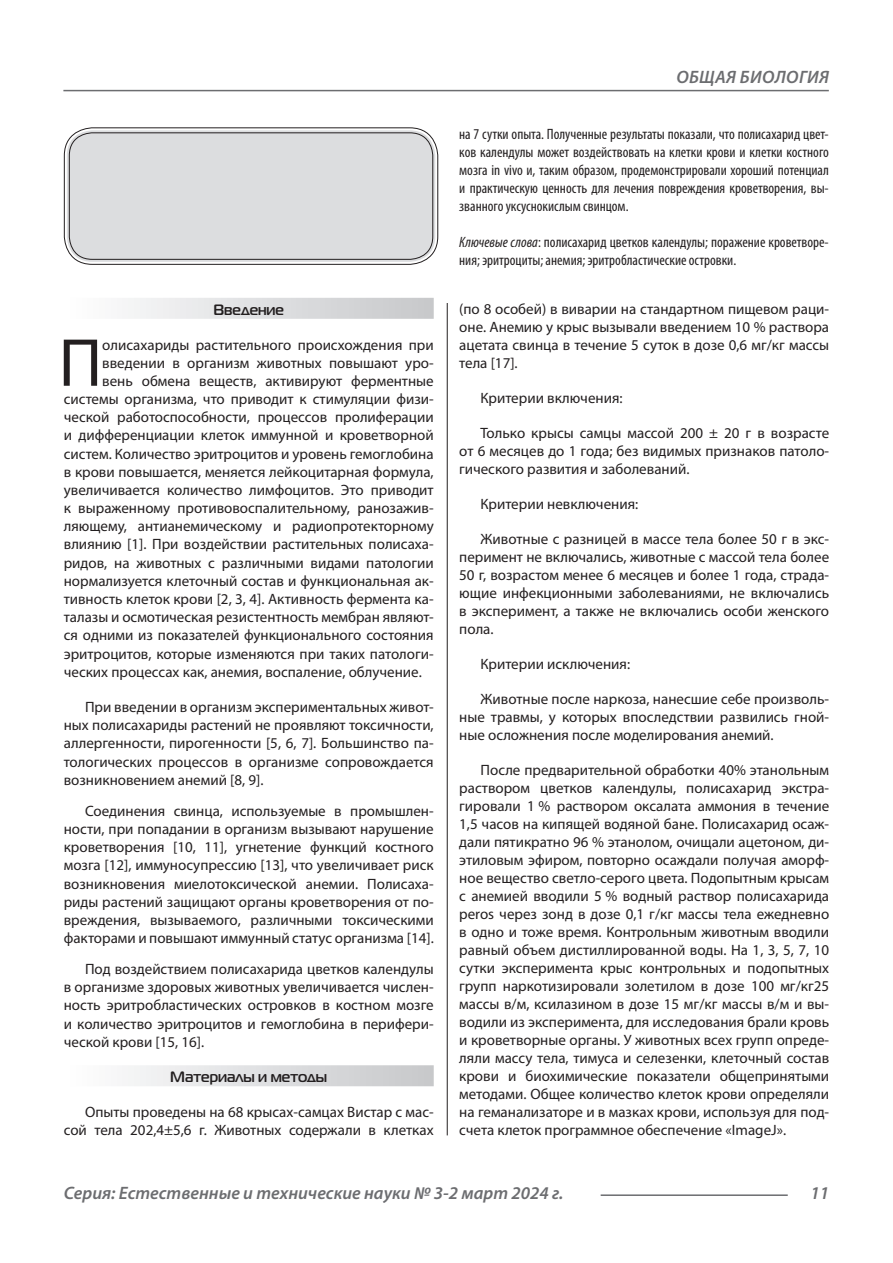
<style>
.page{position:relative;width:893px;height:1263px;background:#fff}
.page>*{position:absolute;margin:0;border:0;box-sizing:border-box;transform-origin:0 0}
.Статья_текст_первый{font:68.4px "Myriad Pro";color:#231f20}
.t1{font:italic 600 18px "Myriad Pro";color:#6c6d70}
.t2{font:italic 600 18px "Myriad Pro";letter-spacing:.02em;color:#6c6d70}
.Статья_текст{font:15px/18px "Myriad Pro";color:#231f20;text-align:justify}
.Статья_текст_первый-2{font:15px "Myriad Pro";color:#231f20}
.Статья_аннотация_тек{font:condensed 15px/18px "Myriad Pro";color:#231f20;text-align:justify}
.Статья_подзаголовок{font:700 15px "Magistral C";color:#231f20}
.s1{font-style:italic}
</style>
<div class="page">
<hr style="left:447px;top:128px;width:1px;height:1007px;background:#231f20">
<hr style="left:63px;top:90px;width:766px;height:1px;background:#6c6d70">
<hr style="left:601px;top:1194px;width:187px;height:2px;background:#6c6d70">
<div style="left:64px;top:298px;width:370px;height:21px;background:linear-gradient(to right,#fefeff,#c6c8ca)"></div>
<div style="left:64px;top:1065px;width:370px;height:21px;background:linear-gradient(to right,#fefeff,#c6c8ca)"></div>
<div style="left:67px;top:130px;width:368px;height:132px;background:#dcdddf;border-radius:26px"></div>
<div style="left:64px;top:127px;width:374px;height:138px;border:1px solid #231f20;border-radius:28px"></div>
<div style="left:69px;top:132px;width:364px;height:128px;border:1px solid #231f20;border-radius:23px"></div>
<div style="left:442px;top:127px;width:10px;height:175px;background:#fff"></div>
<p class="t2" style="left:676px;top:66px;width:154px">ОБЩАЯ БИОЛОГИЯ</p>
<p class="Статья_подзаголовок" style="left:213px;top:300px;width:72px">Введение</p>
<p class="Статья_текст_первый" style="left:59px;top:321px;width:45px">П</p>
<p class="Статья_текст_первый-2" style="left:102px;top:335px;width:333px">олисахариды растительного происхождения при</p>
<p class="Статья_текст_первый-2" style="left:102px;top:353px;width:333px">введении в организм животных повышают уро-</p>
<p class="Статья_текст_первый-2" style="left:102px;top:371px;width:333px">вень обмена веществ, активируют ферментные</p>
<p class="Статья_текст_первый-2" style="left:64px;top:390px;width:371px">системы организма, что приводит к стимуляции физи-</p>
<p class="Статья_текст_первый-2" style="left:64px;top:408px;width:371px">ческой работоспособности, процессов пролиферации</p>
<p class="Статья_текст_первый-2" style="left:64px;top:426px;width:371px">и дифференциации клеток иммунной и кроветворной</p>
<p class="Статья_текст_первый-2" style="left:64px;top:444px;width:371px">систем. Количество эритроцитов и уровень гемоглобина</p>
<p class="Статья_текст_первый-2" style="left:64px;top:462px;width:371px">в крови повышается, меняется лейкоцитарная формула,</p>
<p class="Статья_текст_первый-2" style="left:64px;top:481px;width:371px">увеличивается количество лимфоцитов. Это приводит</p>
<p class="Статья_текст_первый-2" style="left:64px;top:499px;width:371px">к выраженному противовоспалительному, ранозажив-</p>
<p class="Статья_текст_первый-2" style="left:64px;top:517px;width:371px">ляющему, антианемическому и радиопротекторному</p>
<p class="Статья_текст_первый-2" style="left:64px;top:535px;width:371px">влиянию [1]. При воздействии растительных полисаха-</p>
<p class="Статья_текст_первый-2" style="left:64px;top:553px;width:371px">ридов, на животных с различными видами патологии</p>
<p class="Статья_текст_первый-2" style="left:64px;top:572px;width:371px">нормализуется клеточный состав и функциональная ак-</p>
<p class="Статья_текст_первый-2" style="left:64px;top:590px;width:371px">тивность клеток крови [2, 3, 4]. Активность фермента ка-</p>
<p class="Статья_текст_первый-2" style="left:64px;top:608px;width:371px">талазы и осмотическая резистентность мембран являют-</p>
<p class="Статья_текст_первый-2" style="left:64px;top:626px;width:371px">ся одними из показателей функционального состояния</p>
<p class="Статья_текст_первый-2" style="left:64px;top:644px;width:371px">эритроцитов, которые изменяются при таких патологи-</p>
<p class="Статья_текст_первый-2" style="left:64px;top:662px;width:360px">ческих процессах как, анемия, воспаление, облучение.</p>
<p class="Статья_текст" style="left:64px;top:698px;width:371px;text-indent:21px">При введении в организм экспериментальных живот&shy;ных полисахариды растений не проявляют токсичности, аллергенности, пирогенности [5, 6, 7]. Большинство па&shy;тологических процессов в организме сопровождается возникновением анемий [8, 9].</p>
<p class="Статья_текст" style="left:64px;top:801px;width:371px;text-indent:21px">Соединения свинца, используемые в промышлен&shy;ности, при попадании в организм вызывают нарушение кроветворения [10, 11], угнетение функций костного мозга [12], иммуносупрессию [13], что увеличивает риск возникновения миелотоксической анемии. Полисаха&shy;риды растений защищают органы кроветворения от по&shy;вреждения, вызываемого, различными токсическими факторами и повышают иммунный статус организма [14].</p>
<p class="Статья_текст" style="left:64px;top:960px;width:371px;text-indent:21px">Под воздействием полисахарида цветков календулы в организме здоровых животных увеличивается числен&shy;ность эритробластических островков в костном мозге и количество эритроцитов и гемоглобина в перифери&shy;ческой крови [15, 16].</p>
<p class="Статья_подзаголовок" style="left:170px;top:1068px;width:158px">Материалы и методы</p>
<p class="Статья_текст" style="left:64px;top:1103px;width:371px;text-align:right">Опыты проведены на 68 крысах-самцах Вистар с мас&shy;сой тела 202,4±5,6 г. Животных содержали в клетках</p>
<p class="Статья_аннотация_тек" style="left:459px;top:125px;width:371px">на 7 сутки опыта. Полученные результаты показали, что полисахарид цвет&shy;ков календулы может воздействовать на клетки крови и клетки костного мозга in vivo и, таким образом, продемонстрировали хороший потенциал и практическую ценность для лечения повреждения кроветворения, вы&shy;званного уксуснокислым свинцом.</p>
<p class="Статья_аннотация_тек" style="left:459px;top:233px;width:371px"><span class="s1">Ключевые слова</span>: полисахарид цветков календулы; поражение кроветворе&shy;ния; эритроциты; анемия; эритробластические островки.</p>
<p class="Статья_текст" style="left:459px;top:299px;width:371px">(по 8 особей) в виварии на стандартном пищевом раци&shy;оне. Анемию у крыс вызывали введением 10 % раствора ацетата свинца в течение 5 суток в дозе 0,6 мг/кг массы тела [17].</p>
<p class="Статья_текст" style="left:480px;top:388px;width:144px">Критерии включения:</p>
<p class="Статья_текст" style="left:459px;top:423px;width:371px;text-indent:21px">Только крысы самцы массой 200 ± 20 г в возрасте от 6 месяцев до 1 года; без видимых признаков патоло&shy;гического развития и заболеваний.</p>
<p class="Статья_текст" style="left:480px;top:495px;width:159px">Критерии невключения:</p>
<p class="Статья_текст" style="left:459px;top:530px;width:371px;text-indent:21px">Животные с разницей в массе тела более 50 г в экс&shy;перимент не включались, животные с массой тела более 50 г, возрастом менее 6 месяцев и более 1 года, страда&shy;ющие инфекционными заболеваниями, не включались в эксперимент, а также не включались особи женского пола.</p>
<p class="Статья_текст" style="left:480px;top:655px;width:151px">Критерии исключения:</p>
<p class="Статья_текст" style="left:459px;top:690px;width:371px;text-indent:21px">Животные после наркоза, нанесшие себе произволь&shy;ные травмы, у которых впоследствии развились гной&shy;ные осложнения после моделирования анемий.</p>
<p class="Статья_текст" style="left:459px;top:761px;width:371px;text-indent:21px">После предварительной обработки 40% этанольным раствором цветков календулы, полисахарид экстра&shy;гировали 1 % раствором оксалата аммония в течение 1,5 часов на кипящей водяной бане. Полисахарид осаж&shy;дали пятикратно 96 % этанолом, очищали ацетоном, ди&shy;этиловым эфиром, повторно осаждали получая аморф&shy;ное вещество светло-серого цвета. Подопытным крысам с анемией вводили 5 % водный раствор полисахарида peros через зонд в дозе 0,1 г/кг массы тела ежедневно в одно и тоже время. Контрольным животным вводили равный объем дистиллированной воды. На 1, 3, 5, 7, 10 сутки эксперимента крыс контрольных и подопытных групп наркотизировали золетилом в дозе 100 мг/кг25 массы в/м, ксилазином в дозе 15 мг/кг массы в/м и вы&shy;водили из эксперимента, для исследования брали кровь и кроветворные органы. У животных всех групп опреде&shy;ляли массу тела, тимуса и селезенки, клеточный состав крови и биохимические показатели общепринятыми методами. Общее количество клеток крови определяли на геманализаторе и в мазках крови, используя для под&shy;счета клеток программное обеспечение «ImageJ».</p>
<p class="t1" style="left:64px;top:1182px;width:501px">Серия: Естественные и технические науки № 3-2 март 2024 г.</p>
<p class="t1" style="left:810px;top:1182px;width:20px">11</p>
</div>
